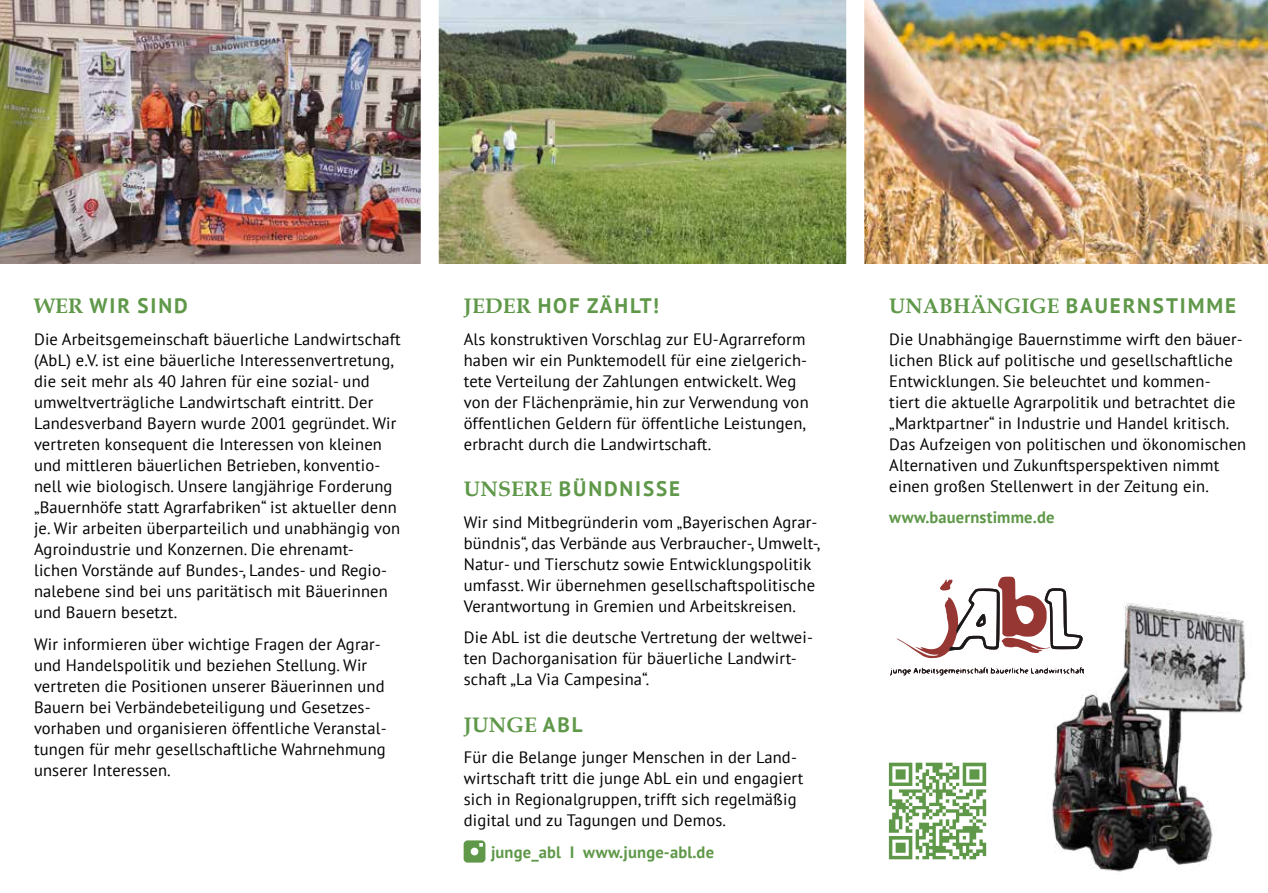
<style>
.page{position:relative;width:1268px;height:893px;background:#fff}
.page>*{position:absolute;margin:0;border:0;box-sizing:border-box;transform-origin:0 0}
.t1{font:700 21px "PT Sans";letter-spacing:.09em;color:#5f9849}
.t2{font:700 21px "Book Antiqua";letter-spacing:.01em;color:#5f9849}
.t3{font:16.5px/21px "PT Sans";letter-spacing:.01em;color:#000}
.t4{font:700 16.5px "PT Sans";letter-spacing:.01em;color:#5f9849}
.s1{font-family:"Book Antiqua"}
.s2{font-family:"PT Sans"}
</style>
<div class="page">
<img style="left:438px;top:0;width:408px;height:264px">
<img style="left:0;top:0;width:420px;height:264px">
<img style="left:864px;top:0;width:403px;height:264px">
<img style="left:463px;top:840px;width:23px;height:23px">
<img style="left:1052px;top:603px;width:198px;height:269px">
<img style="left:888px;top:762px;width:99px;height:98px">
<svg style="left:890px;top:577px;width:193px;height:98px"></svg>
<p class="t1" style="left:34px;top:292px;width:155px"><span class="s1">WER</span> WIR SIND</p>
<p class="t3" style="left:34px;top:328px;width:368px">Die Arbeitsgemeinschaft bäuerliche Landwirtschaft (AbL) e.V. ist eine bäuerliche Interessenvertretung, die seit mehr als 40 Jahren für eine sozial- und umweltverträgliche Landwirtschaft eintritt. Der Landesverband Bayern wurde 2001 gegründet. Wir vertreten konsequent die Interessen von kleinen und mittleren bäuerlichen Betrieben, konventio&shy;nell wie biologisch. Unsere langjährige Forderung „Bauernhöfe statt Agrarfabriken“ ist aktueller denn je. Wir arbeiten überparteilich und unabhängig von Agroindustrie und Konzernen. Die ehrenamt&shy;lichen Vorstände auf Bundes-, Landes- und Regio&shy;nalebene sind bei uns paritätisch mit Bäuerinnen und Bauern besetzt.</p>
<p class="t3" style="left:34px;top:633px;width:354px">Wir informieren über wichtige Fragen der Agrar&shy;und Handelspolitik und beziehen Stellung. Wir vertreten die Positionen unserer Bäuerinnen und Bauern bei Verbändebeteiligung und Gesetzes&shy;vorhaben und organisieren öffentliche Veranstal&shy;tungen für mehr gesellschaftliche Wahrnehmung unserer Interessen.</p>
<p class="t1" style="left:463px;top:292px;width:197px"><span class="s1">JEDER</span> HOF ZÄHLT!</p>
<p class="t3" style="left:463px;top:328px;width:346px">Als konstruktiven Vorschlag zur EU-Agrarreform haben wir ein Punktemodell für eine zielgerich&shy;tete Verteilung der Zahlungen entwickelt. Weg von der Flächenprämie, hin zur Verwendung von öffentlichen Geldern für öffentliche Leistungen, erbracht durch die Landwirtschaft.</p>
<p class="t1" style="left:463px;top:475px;width:218px"><span class="s1">UNSERE</span> BÜNDNISSE</p>
<p class="t3" style="left:463px;top:511px;width:358px">Wir sind Mitbegründerin vom „Bayerischen Agrar&shy;bündnis“, das Verbände aus Verbraucher-, Umwelt-, Natur- und Tierschutz sowie Entwicklungspolitik umfasst. Wir übernehmen gesellschaftspolitische Verantwortung in Gremien und Arbeitskreisen.</p>
<p class="t3" style="left:463px;top:627px;width:350px">Die AbL ist die deutsche Vertretung der weltwei&shy;ten Dachorganisation für bäuerliche Landwirt&shy;schaft „La Via Campesina“.</p>
<p class="t2" style="left:463px;top:713px;width:120px">JUNGE <span class="s2">ABL</span></p>
<p class="t3" style="left:463px;top:747px;width:341px">Für die Belange junger Menschen in der Land&shy;wirtschaft tritt die junge AbL ein und engagiert sich in Regionalgruppen, trifft sich regelmäßig digital und zu Tagungen und Demos.</p>
<p class="t4" style="left:491px;top:841px;width:224px">junge_abl I www.junge-abl.de</p>
<p class="t1" style="left:889px;top:292px;width:348px"><span class="s1">UNABHÄNGIGE</span> BAUERNSTIMME</p>
<p class="t3" style="left:889px;top:328px;width:358px">Die Unabhängige Bauernstimme wirft den bäuer&shy;lichen Blick auf politische und gesellschaftliche Entwicklungen. Sie beleuchtet und kommen-<br>tiert die aktuelle Agrarpolitik und betrachtet die „Marktpartner“ in Industrie und Handel kritisch.<br>Das Aufzeigen von politischen und ökonomischen Alternativen und Zukunftsperspektiven nimmt einen großen Stellenwert in der Zeitung ein.</p>
<p class="t4" style="left:889px;top:507px;width:167px">www.bauernstimme.de</p>
</div>
